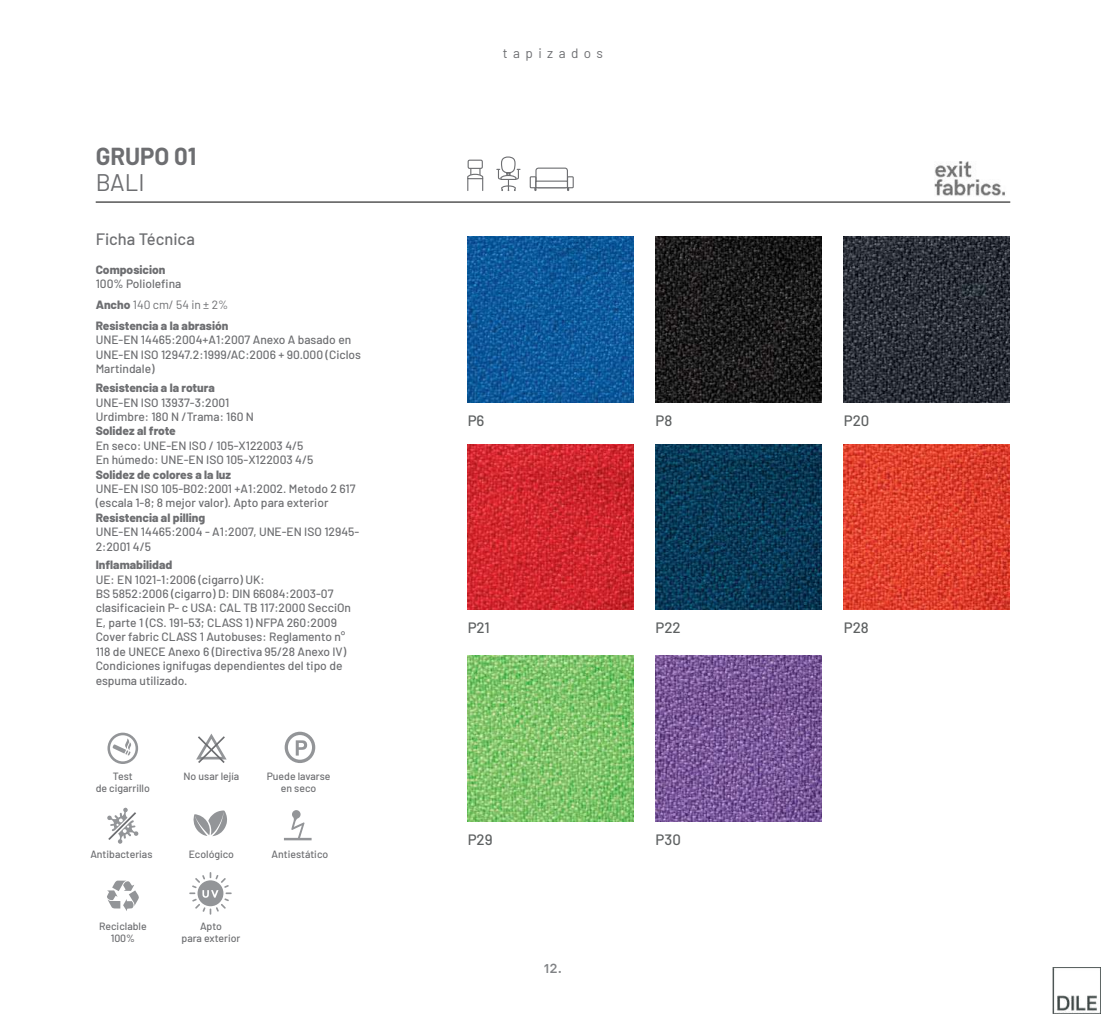
<style>
.page{position:relative;width:1106px;height:1021px;background:#fff}
.page>*{position:absolute;margin:0;border:0;box-sizing:border-box;transform-origin:0 0}
.t1{font:700 24px "Barlow";color:#6d6e71}
.t2{font:24px "Barlow";color:#6d6e71}
.t3{font:500 16.5px "Barlow";color:#6d6e71}
.t4{font:500 15px "Barlow";color:#5d6061}
.t5{font:15px "DIN Medium Alternate";color:#808285}
.t6{font:13.5px "Barlow";letter-spacing:.4em;color:#6d6e71}
.t7{font:500 12px/14.4px "Barlow";color:#6d6e71}
.t8{font:800 12px/20.9px "Barlow";color:#6d6e71}
.t9{font:500 10.5px/12px "Barlow";color:#6d6e71;text-align:center}
.s1{font-weight:500}
.s2{font-weight:400}
</style>
<div class="page">
<img style="left:467px;top:236px;width:166px;height:166px">
<img style="left:844px;top:236px;width:165px;height:166px">
<img style="left:655px;top:236px;width:166px;height:166px">
<img style="left:467px;top:444px;width:166px;height:166px">
<img style="left:656px;top:444px;width:165px;height:166px">
<img style="left:844px;top:444px;width:165px;height:166px">
<img style="left:467px;top:655px;width:166px;height:166px">
<img style="left:656px;top:655px;width:165px;height:166px">
<svg style="left:107px;top:732px;width:31px;height:32px"></svg>
<svg style="left:196px;top:733px;width:31px;height:30px"></svg>
<svg style="left:285px;top:731px;width:30px;height:32px"></svg>
<svg style="left:107px;top:807px;width:31px;height:36px"></svg>
<svg style="left:193px;top:810px;width:34px;height:26px"></svg>
<svg style="left:107px;top:880px;width:32px;height:31px"></svg>
<hr style="left:96px;top:202px;width:914px;height:1px;background:#000">
<svg style="left:497px;top:156px;width:23px;height:35px"></svg>
<div style="left:535px;top:167px;width:33px;height:21px;border:1px solid #6d6e71;border-radius:3px"></div>
<div style="left:567px;top:176px;width:7px;height:12px;border:1px solid #6d6e71"></div>
<div style="left:529px;top:176px;width:7px;height:12px;border:1px solid #6d6e71"></div>
<div style="left:535px;top:180px;width:33px;height:8px;background:#fff;border:1px solid #6d6e71"></div>
<svg style="left:467px;top:169px;width:17px;height:21px"></svg>
<div style="left:467px;top:160px;width:16px;height:9px;border:1px solid #6d6e71"></div>
<img style="left:934px;top:161px;width:71px;height:35px">
<svg style="left:284px;top:810px;width:27px;height:30px"></svg>
<svg style="left:189px;top:872px;width:43px;height:42px"></svg>
<img style="left:1052px;top:967px;width:48px;height:46px">
<h1 class="t1" style="left:96px;top:139px;width:102px">GRUPO 01</h1>
<h1 class="t2" style="left:96px;top:165px;width:50px">BALI</h1>
<h2 class="t3" style="left:96px;top:227px;width:101px">Ficha Técnica</h2>
<p class="t8" style="left:96px;top:258px;width:71px">Composicion</p>
<p class="t8" style="left:96px;top:273px;width:134px"><span class="s1">100% Poliolefina<br></span>Ancho <span class="s2">140 cm/ 54 in ± 2%<br></span>Resistencia a la abrasión</p>
<p class="t7" style="left:96px;top:332px;width:267px">UNE-EN 14465:2004+A1:2007 Anexo A basado en<br>UNE-EN ISO 12947.2:1999/AC:2006 + 90.000 (Ciclos<br>Martindale)</p>
<p class="t8" style="left:96px;top:376px;width:121px">Resistencia a la rotura</p>
<p class="t7" style="left:96px;top:394px;width:160px">UNE-EN ISO 13937-3:2001<br>Urdimbre: 180 N /Trama: 160 N</p>
<p class="t8" style="left:96px;top:419px;width:82px">Solidez al frote</p>
<p class="t7" style="left:96px;top:437px;width:219px">En seco: UNE-EN ISO / 105-X122003 4/5<br>En húmedo: UNE-EN ISO 105-X122003 4/5</p>
<p class="t8" style="left:96px;top:463px;width:137px">Solidez de colores a la luz</p>
<p class="t7" style="left:96px;top:480px;width:261px">UNE-EN ISO 105-B02:2001 +A1:2002. Metodo 2 617 (escala 1-8; 8 mejor valor). Apto para exterior</p>
<p class="t8" style="left:96px;top:506px;width:111px">Resistencia al pilling</p>
<p class="t7" style="left:96px;top:523px;width:265px">UNE-EN 14465:2004 - A1:2007, UNE-EN ISO 12945-<br>2:2001 4/5</p>
<p class="t8" style="left:96px;top:553px;width:78px">Inflamabilidad</p>
<p class="t7" style="left:96px;top:571px;width:257px">UE: EN 1021-1:2006 (cigarro) UK:<br>BS 5852:2006 (cigarro) D: DIN 66084:2003-07 clasificaciein P- c USA: CAL TB 117:2000 SecciOn E, parte 1 (CS. 191-53; CLASS 1) NFPA 260:2009<br>Cover fabric CLASS 1 Autobuses: Reglamento n° 118 de UNECE Anexo 6 (Directiva 95/28 Anexo IV)<br>Condiciones ignifugas dependientes del tipo de espuma utilizado.</p>
<p class="t9" style="left:96px;top:769px;width:56px">Test<br>de cigarrillo</p>
<p class="t9" style="left:183px;top:769px;width:57px">No usar lejía</p>
<p class="t9" style="left:267px;top:769px;width:65px">Puede lavarse en seco</p>
<p class="t9" style="left:90px;top:847px;width:64px">Antibacterias</p>
<p class="t9" style="left:189px;top:847px;width:47px">Ecológico</p>
<p class="t9" style="left:272px;top:847px;width:58px">Antiestático</p>
<p class="t9" style="left:99px;top:919px;width:49px">Reciclable<br>100%</p>
<p class="t9" style="left:181px;top:919px;width:61px">Apto<br>para exterior</p>
<p class="t6" style="left:503px;top:43px;width:102px">tapizados</p>
<p class="t4" style="left:467px;top:409px;width:18px">P6</p>
<p class="t4" style="left:655px;top:409px;width:18px">P8</p>
<p class="t4" style="left:844px;top:409px;width:27px">P20</p>
<p class="t4" style="left:467px;top:616px;width:24px">P21</p>
<p class="t4" style="left:467px;top:828px;width:26px">P29</p>
<p class="t5" style="left:544px;top:958px;width:20px">12.</p>
<p class="t4" style="left:655px;top:616px;width:27px">P22</p>
<p class="t4" style="left:844px;top:616px;width:26px">P28</p>
<p class="t4" style="left:655px;top:828px;width:27px">P30</p>
</div>
